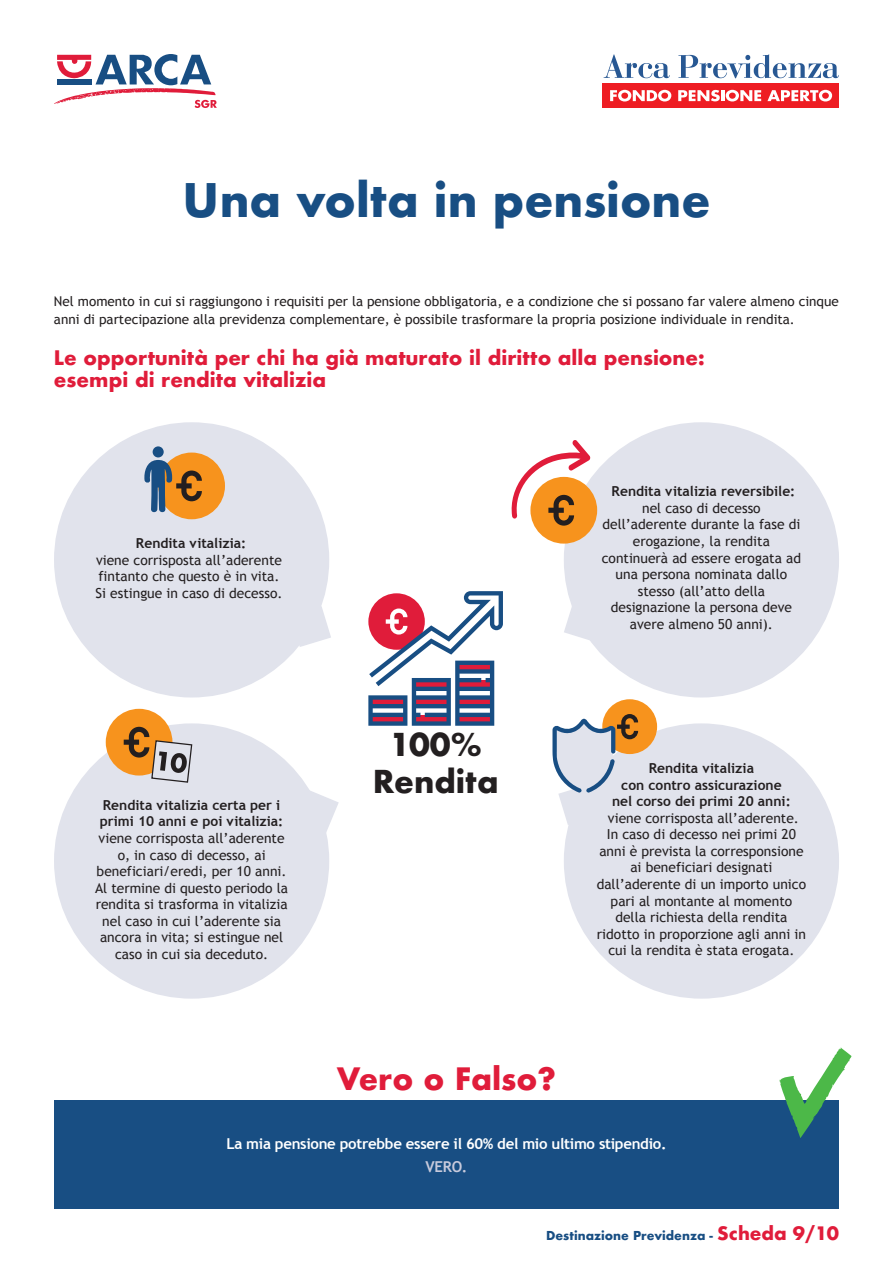
<style>
.page{position:relative;width:893px;height:1263px;background:#fff}
.page>*{position:absolute;margin:0;border:0;box-sizing:border-box;transform-origin:0 0}
.t1{font:700 45px "Futura";color:#184e83}
.t2{font:700 30.75px/36.9px "Futura";color:#231f20;text-align:center}
.t3{font:700 30px "Futura";color:#e01c3a}
.t4{font:700 19.5px/22.5px "Futura";color:#e01c3a}
.t5{font:700 15px "Trebuchet MS";letter-spacing:-.02em;color:#fff}
.t6{font:700 15px "Trebuchet MS";color:#c7cadc}
.t7{font:13.8px/16.5px "Trebuchet MS";color:#231f20;text-align:center}
.t8{font:700 13.8px/16.5px "Trebuchet MS";color:#231f20}
.t9{font:13.5px/18px "Trebuchet MS";color:#231f20}
.t10{font:700 12px "Futura";color:#184e83}
.s1{font-size:18px;color:#e01c3a}
</style>
<div class="page">
<div style="left:54px;top:1101px;width:785px;height:108px;background:#184e83"></div>
<svg style="left:54px;top:54px;width:163px;height:54px"></svg>
<div style="left:603px;top:83px;width:236px;height:25px;background:#ee1d23"></div>
<svg style="left:604px;top:54px;width:66px;height:24px"></svg>
<svg style="left:678px;top:54px;width:161px;height:24px"></svg>
<svg style="left:610px;top:90px;width:61px;height:11px"></svg>
<svg style="left:678px;top:90px;width:83px;height:11px"></svg>
<svg style="left:767px;top:90px;width:65px;height:11px"></svg>
<svg style="left:368px;top:591px;width:135px;height:135px"></svg>
<div style="left:54px;top:723px;width:275px;height:275px;background:#e1e3ec;border-radius:50%"></div>
<div style="left:54px;top:422px;width:275px;height:275px;background:#e1e3ec;border-radius:50%"></div>
<div style="left:564px;top:422px;width:275px;height:275px;background:#e1e3ec;border-radius:50%"></div>
<div style="left:564px;top:723px;width:275px;height:275px;background:#e1e3ec;border-radius:50%"></div>
<svg style="left:298px;top:606px;width:33px;height:41px"></svg>
<svg style="left:310px;top:791px;width:29px;height:42px"></svg>
<svg style="left:564px;top:601px;width:27px;height:41px"></svg>
<div style="left:158px;top:453px;width:67px;height:66px;background:#f7931d;border-radius:50%"></div>
<div style="left:530px;top:477px;width:67px;height:67px;background:#f7931d;border-radius:50%"></div>
<svg style="left:511px;top:440px;width:79px;height:86px"></svg>
<div style="left:602px;top:699px;width:55px;height:55px;background:#f7931d;border-radius:50%"></div>
<svg style="left:552px;top:714px;width:86px;height:111px"></svg>
<div style="left:106px;top:709px;width:66px;height:66px;background:#f7931d;border-radius:50%"></div>
<svg style="left:124px;top:727px;width:69px;height:56px"></svg>
<div style="left:153px;top:446px;width:11px;height:11px;background:#184e83;border-radius:50%"></div>
<svg style="left:144px;top:460px;width:58px;height:53px"></svg>
<svg style="left:779px;top:1047px;width:72px;height:91px"></svg>
<h1 class="t1" style="left:183px;top:168px;width:529px">Una volta in pensione</h1>
<p class="t9" style="left:54px;top:292px;width:786px">Nel momento in cui si raggiungono i requisiti per la pensione obbligatoria, e a condizione che si possano far valere almeno cinque anni di partecipazione alla previdenza complementare, è possibile trasformare la propria posizione individuale in rendita.</p>
<h3 class="t4" style="left:54px;top:346px;width:652px">Le opportunità per chi ha già maturato il diritto alla pensione: esempi di rendita vitalizia</h3>
<p class="t8" style="left:136px;top:535px;width:112px">Rendita vitalizia:</p>
<p class="t7" style="left:96px;top:552px;width:188px;text-align:left">viene corrisposta all’aderente fintanto che questo è in vita.<br>Si estingue in caso di decesso.</p>
<p class="t8" style="left:100px;top:797px;width:185px">Rendita vitalizia certa per i primi 10 anni e poi vitalizia:</p>
<p class="t7" style="left:95px;top:830px;width:195px">viene corrisposta all’aderente o, in caso di decesso, ai beneficiari/eredi, per 10 anni.<br>Al termine di questo periodo la rendita si trasforma in vitalizia nel caso in cui l’aderente sia ancora in vita; si estingue nel caso in cui sia deceduto.</p>
<h2 class="t2" style="left:373px;top:726px;width:127px">100%<br>Rendita</h2>
<p class="t8" style="left:612px;top:483px;width:185px">Rendita vitalizia reversibile:</p>
<p class="t7" style="left:602px;top:500px;width:201px">nel caso di decesso dell’aderente durante la fase di erogazione, la rendita continuerà ad essere erogata ad una persona nominata dallo stesso (all’atto della designazione la persona deve avere almeno 50 anni).</p>
<p class="t8" style="left:612px;top:760px;width:180px;text-align:center">Rendita vitalizia<br>con contro assicurazione nel corso dei primi 20 anni:</p>
<p class="t7" style="left:597px;top:810px;width:211px">viene corrisposta all’aderente.<br>In caso di decesso nei primi 20 anni è prevista la corresponsione ai beneficiari designati dall’aderente di un importo unico pari al montante al momento della richiesta della rendita ridotto in proporzione agli anni in cui la rendita è stata erogata.</p>
<h3 class="t3" style="left:337px;top:1057px;width:221px">Vero o Falso?</h3>
<p class="t5" style="left:226px;top:1135px;width:442px">La mia pensione potrebbe essere il 60% del mio ultimo stipendio.</p>
<p class="t6" style="left:426px;top:1157px;width:43px">VERO.</p>
<p class="t10" style="left:546px;top:1227px;width:295px">Destinazione Previdenza - <span class="s1">Scheda 9/10</span></p>
</div>
